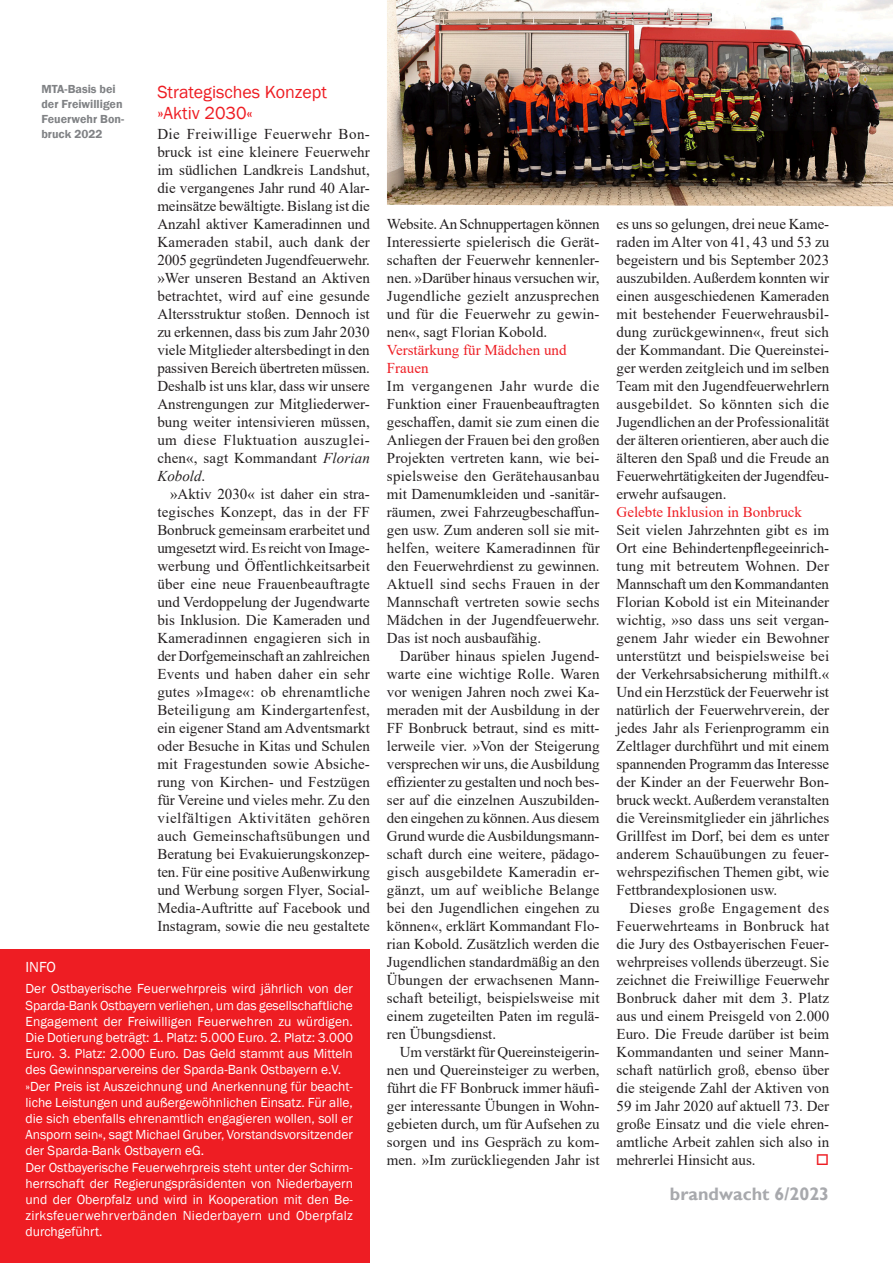
<style>
.page{position:relative;width:893px;height:1263px;background:#fff}
.page>*{position:absolute;margin:0;border:0;box-sizing:border-box;transform-origin:0 0}
.Absatzüberschrift{font:18px/21.6px "Franklin Gothic";color:#ee1d23}
.t1{font:700 18px "Gill Sans";color:#a8a9ad}
.t2{font:18px "Franklin Gothic";color:#fff}
.Fließtext_mit_Einzug{font:15px/18px "Times New Roman";color:#231f20;text-align:justify}
.Fließtext_ohne_Einzu{font:15px/18px "Times New Roman";letter-spacing:.005em;color:#231f20;text-align:justify}
.Fließtext_ohne_Einzu-2{font:15px/18px "Times New Roman";color:#ee1d23}
.Anmerkung_Text_Kopie{font:15px "Franklin Gothic";color:#fff}
.Anmerkung_Text_Kopie-2{font:13.5px/16.2px "Franklin Gothic";color:#fff;text-align:justify}
.Bildtext_normal{font:600 12px/15px "Franklin Gothic";color:#808285}
.s1{font-style:italic}
</style>
<div class="page">
<img style="left:387px;top:0;width:506px;height:206px">
<div style="left:0;top:949px;width:370px;height:314px;background:#ee1d23"></div>
<p class="Bildtext_normal" style="left:41px;top:82px;width:84px">MTA-Basis bei der Freiwilligen<br>Feuerwehr Bon&shy;bruck 2022</p>
<p class="Absatzüberschrift" style="left:157px;top:81px;width:171px">Strategisches Konzept »Aktiv 2030«</p>
<p class="Fließtext_ohne_Einzu" style="left:157px;top:125px;width:214px">Die Freiwillige Feuerwehr Bon&shy;bruck ist eine kleinere Feuerwehr im südlichen Landkreis Landshut, die vergangenes Jahr rund 40 Alar&shy;meinsätze bewältigte. Bislang ist die Anzahl aktiver Kameradinnen und Kameraden stabil, auch dank der 2005 gegründeten Jugendfeuerwehr. »Wer unseren Bestand an Aktiven betrachtet, wird auf eine gesunde Altersstruktur stoßen. Dennoch ist zu erkennen, dass bis zum Jahr 2030 viele Mitglieder altersbedingt in den passiven Bereich übertreten müssen.<br>Deshalb ist uns klar, dass wir unsere Anstrengungen zur Mitgliederwer&shy;bung weiter intensivieren müssen, um diese Fluktuation auszuglei&shy;chen«, sagt Kommandant <span class="s1">Florian Kobold</span>.</p>
<p class="Fließtext_mit_Einzug" style="left:157px;top:485px;width:214px;text-indent:13px">»Aktiv 2030« ist daher ein stra&shy;tegisches Konzept, das in der FF Bonbruck gemeinsam erarbeitet und umgesetzt wird. Es reicht von Image&shy;werbung und Öffentlichkeitsarbeit über eine neue Frauenbeauftragte und Verdoppelung der Jugendwarte bis Inklusion. Die Kameraden und Kameradinnen engagieren sich in der Dorfgemeinschaft an zahlreichen Events und haben daher ein sehr gutes »Image«: ob ehrenamtliche Beteiligung am Kindergartenfest, ein eigener Stand am Adventsmarkt oder Besuche in Kitas und Schulen mit Fragestunden sowie Absiche&shy;rung von Kirchen- und Festzügen für Vereine und vieles mehr. Zu den vielfältigen Aktivitäten gehören auch Gemeinschaftsübungen und Beratung bei Evakuierungskonzep&shy;ten. Für eine positive Außenwirkung und Werbung sorgen Flyer, Social-Media-Auftritte auf Facebook und Instagram, sowie die neu gestaltete</p>
<p class="Fließtext_mit_Einzug" style="left:387px;top:215px;width:214px">Website. An Schnuppertagen können Interessierte spielerisch die Gerät&shy;schaften der Feuerwehr kennenler&shy;nen. »Darüber hinaus versuchen wir, Jugendliche gezielt anzusprechen und für die Feuerwehr zu gewin&shy;nen«, sagt Florian Kobold.</p>
<p class="Fließtext_ohne_Einzu-2" style="left:387px;top:341px;width:181px">Verstärkung für Mädchen und<br>Frauen</p>
<p class="Fließtext_ohne_Einzu" style="left:387px;top:377px;width:214px">Im vergangenen Jahr wurde die Funktion einer Frauenbeauftragten geschaffen, damit sie zum einen die Anliegen der Frauen bei den großen Projekten vertreten kann, wie bei&shy;spielsweise den Gerätehausanbau mit Damenumkleiden und -sanitär&shy;räumen, zwei Fahrzeugbeschaffun&shy;gen usw. Zum anderen soll sie mit&shy;helfen, weitere Kameradinnen für den Feuerwehrdienst zu gewinnen.<br>Aktuell sind sechs Frauen in der Mannschaft vertreten sowie sechs Mädchen in der Jugendfeuerwehr.<br>Das ist noch ausbaufähig.</p>
<p class="Fließtext_mit_Einzug" style="left:387px;top:647px;width:214px;text-indent:13px">Darüber hinaus spielen Jugend&shy;warte eine wichtige Rolle. Waren vor wenigen Jahren noch zwei Ka&shy;meraden mit der Ausbildung in der FF Bonbruck betraut, sind es mitt&shy;lerweile vier. »Von der Steigerung versprechen wir uns, die Ausbildung effizienter zu gestalten und noch bes&shy;ser auf die einzelnen Auszubilden&shy;den eingehen zu können. Aus diesem Grund wurde die Ausbildungsmann&shy;schaft durch eine weitere, pädago&shy;gisch ausgebildete Kameradin er&shy;gänzt, um auf weibliche Belange bei den Jugendlichen eingehen zu können«, erklärt Kommandant Flo&shy;rian Kobold. Zusätzlich werden die Jugendlichen standardmäßig an den Übungen der erwachsenen Mann&shy;schaft beteiligt, beispielsweise mit einem zugeteilten Paten im regulä&shy;ren Übungsdienst.</p>
<p class="Fließtext_mit_Einzug" style="left:387px;top:1043px;width:214px;text-indent:13px">Um verstärkt für Quereinsteigerin&shy;nen und Quereinsteiger zu werben, führt die FF Bonbruck immer häufi&shy;ger interessante Übungen in Wohn&shy;gebieten durch, um für Aufsehen zu sorgen und ins Gespräch zu kom&shy;men. »Im zurückliegenden Jahr ist</p>
<p class="Fließtext_mit_Einzug" style="left:617px;top:215px;width:214px">es uns so gelungen, drei neue Kame&shy;raden im Alter von 41, 43 und 53 zu begeistern und bis September 2023 auszubilden. Außerdem konnten wir einen ausgeschiedenen Kameraden mit bestehender Feuerwehrausbil&shy;dung zurückgewinnen«, freut sich der Kommandant. Die Quereinstei&shy;ger werden zeitgleich und im selben Team mit den Jugendfeuerwehrlern ausgebildet. So könnten sich die Jugendlichen an der Professionalität der älteren orientieren, aber auch die älteren den Spaß und die Freude an Feuerwehrtätigkeiten der Jugendfeu&shy;erwehr aufsaugen.</p>
<p class="Fließtext_ohne_Einzu-2" style="left:617px;top:503px;width:187px">Gelebte Inklusion in Bonbruck</p>
<p class="Fließtext_ohne_Einzu" style="left:617px;top:521px;width:214px">Seit vielen Jahrzehnten gibt es im Ort eine Behindertenpflegeeinrich&shy;tung mit betreutem Wohnen. Der Mannschaft um den Kommandanten Florian Kobold ist ein Miteinander wichtig, »so dass uns seit vergan&shy;genem Jahr wieder ein Bewohner unterstützt und beispielsweise bei der Verkehrsabsicherung mithilft.« Und ein Herzstück der Feuerwehr ist natürlich der Feuerwehrverein, der jedes Jahr als Ferienprogramm ein Zeltlager durchführt und mit einem spannenden Programm das Interesse der Kinder an der Feuerwehr Bon&shy;bruck weckt. Außerdem veranstalten die Vereinsmitglieder ein jährliches Grillfest im Dorf, bei dem es unter anderem Schauübungen zu feuer&shy;wehrspezifischen Themen gibt, wie Fettbrandexplosionen usw.</p>
<p class="Fließtext_mit_Einzug" style="left:617px;top:899px;width:214px;text-indent:13px">Dieses große Engagement des Feuerwehrteams in Bonbruck hat die Jury des Ostbayerischen Feuer&shy;wehrpreises vollends überzeugt. Sie zeichnet die Freiwillige Feuerwehr Bonbruck daher mit dem 3. Platz aus und einem Preisgeld von 2.000<br>Euro. Die Freude darüber ist beim Kommandanten und seiner Mann&shy;schaft natürlich groß, ebenso über die steigende Zahl der Aktiven von 59 im Jahr 2020 auf aktuell 73. Der große Einsatz und die viele ehren&shy;amtliche Arbeit zahlen sich also in mehrerlei Hinsicht aus.</p>
<p class="Anmerkung_Text_Kopie" style="left:26px;top:958px;width:32px">INFO</p>
<p class="Anmerkung_Text_Kopie-2" style="left:26px;top:981px;width:329px">Der Ostbayerische Feuerwehrpreis wird jährlich von der Sparda-Bank Ostbayern verliehen, um das gesellschaftliche Engagement der Freiwilligen Feuerwehren zu würdigen.<br>Die Dotierung beträgt: 1. Platz: 5.000 Euro. 2. Platz: 3.000<br>Euro. 3. Platz: 2.000 Euro. Das Geld stammt aus Mitteln des Gewinnsparvereins der Sparda-Bank Ostbayern e.V.</p>
<p class="Anmerkung_Text_Kopie-2" style="left:26px;top:1078px;width:329px">»Der Preis ist Auszeichnung und Anerkennung für beacht&shy;liche Leistungen und außergewöhnlichen Einsatz. Für alle, die sich ebenfalls ehrenamtlich engagieren wollen, soll er Ansporn sein«, sagt Michael Gruber, Vorstandsvorsitzender der Sparda-Bank Ostbayern eG.</p>
<p class="Anmerkung_Text_Kopie-2" style="left:26px;top:1159px;width:329px">Der Ostbayerische Feuerwehrpreis steht unter der Schirm&shy;herrschaft der Regierungspräsidenten von Niederbayern und der Oberpfalz und wird in Kooperation mit den Be&shy;zirksfeuerwehrverbänden Niederbayern und Oberpfalz durchgeführt.</p>
<p class="t2" style="left:55px;top:1182px;width:32px">214</p>
<p class="t1" style="left:670px;top:1183px;width:161px">brandwacht 6/2023</p>
</div>
